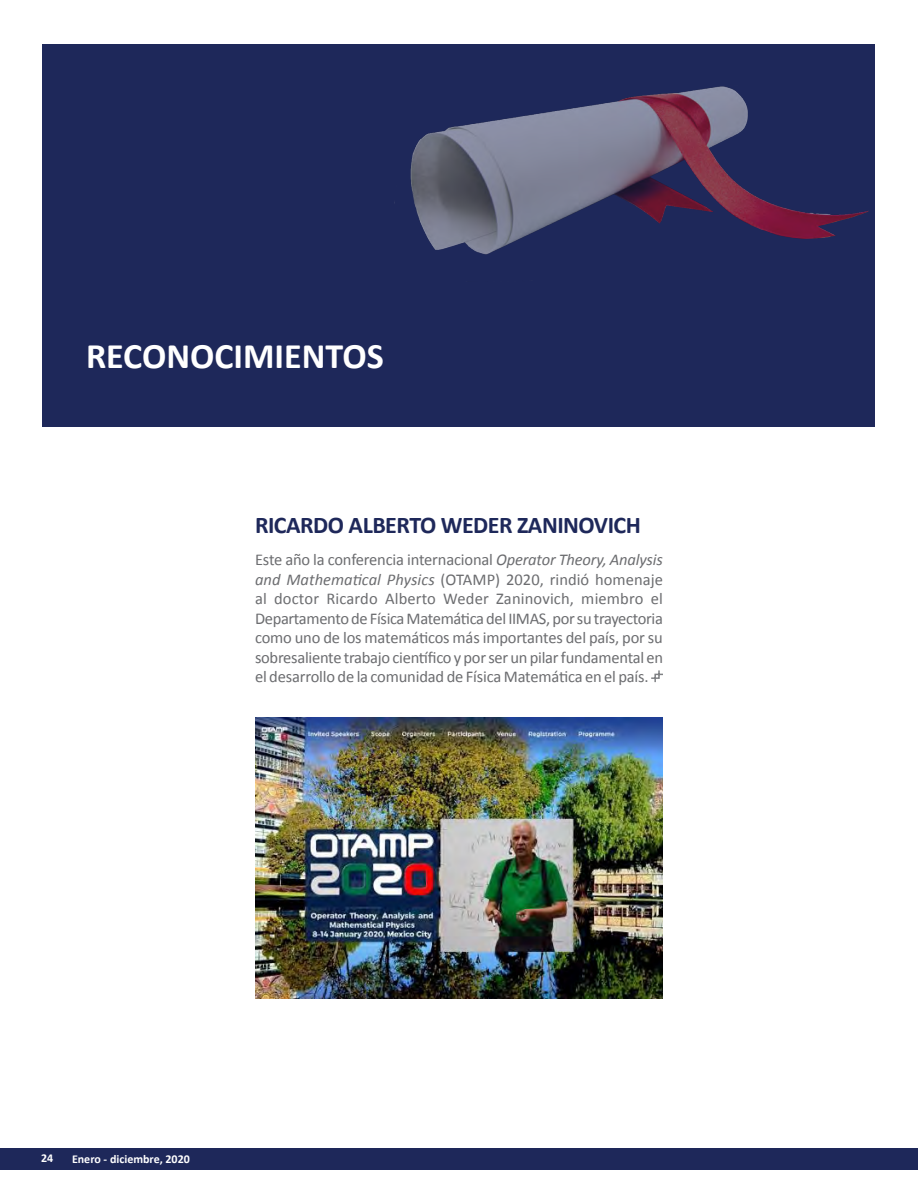
<style>
.page{position:relative;width:918px;height:1188px;background:#fff}
.page>*{position:absolute;margin:0;border:0;box-sizing:border-box;transform-origin:0 0}
.Titulo{font:700 36px "Calibri";color:#fff}
.Subtítulo{font:700 24px "Calibri";letter-spacing:-.02em;color:#1e285a}
.Texto_s_Sangría{font:16.5px/19.5px "Calibri";letter-spacing:-.01em;color:#6c6d70;text-align:justify}
.t1{font:700 12px "Calibri";color:#fff}
.s1{font-style:italic}
</style>
<div class="page">
<div style="left:0;top:1148px;width:918px;height:21px;background:#1e285a"></div>
<div style="left:43px;top:44px;width:832px;height:383px;background:#1e285a"></div>
<img style="left:410px;top:86px;width:459px;height:169px">
<img style="left:255px;top:718px;width:408px;height:281px">
<svg style="left:651px;top:670px;width:12px;height:13px"></svg>
<p class="Titulo" style="left:86px;top:334px;width:299px">RECONOCIMIENTOS</p>
<p class="Subtítulo" style="left:255px;top:510px;width:387px">RICARDO ALBERTO WEDER ZANINOVICH</p>
<p class="Texto_s_Sangría" style="left:255px;top:550px;width:410px">Este año la conferencia internacional <span class="s1">Operator Theory, Analysis and Mathematical Physics</span> (OTAMP) 2020, rindió homenaje al doctor Ricardo Alberto Weder Zaninovich, miembro el Departamento de Física Matemática del IIMAS, por su trayectoria como uno de los matemáticos más importantes del país, por su sobresaliente trabajo científico y por ser un pilar fundamental en el desarrollo de la comunidad de Física Matemática en el país.</p>
<p class="t1" style="left:41px;top:1151px;width:14px">24</p>
<p class="t1" style="left:72px;top:1151px;width:119px">Enero - diciembre, 2020</p>
</div>
